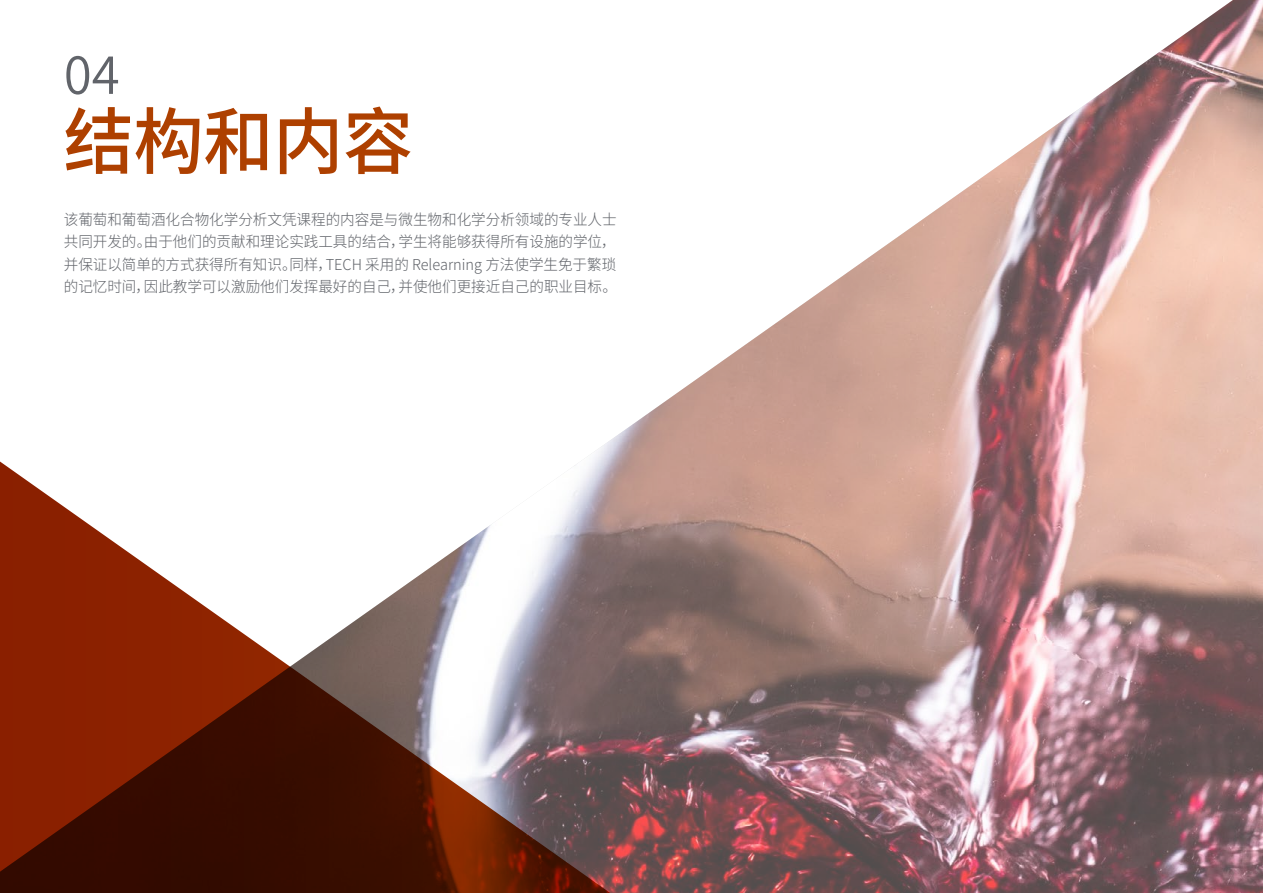
<style>
.page{position:relative;width:1263px;height:893px;background:#fff}
.page>*{position:absolute;margin:0;border:0;box-sizing:border-box;transform-origin:0 0}
.t1{font:500 72px "Source Han Sans CN";color:#ae4000}
.t2{font:52.5px "Source Han Sans CN";color:#61646a}
.t3{font:300 15px/22.5px "Source Han Sans CN";color:#61646a;text-align:justify}
</style>
<div class="page">
<img style="left:603px;top:0;width:660px;height:893px">
<svg style="left:0;top:446px;width:640px;height:447px"></svg>
<h2 class="t2" style="left:64px;top:45px;width:57px">04</h2>
<h1 class="t1" style="left:64px;top:101px;width:351px">结构和内容</h1>
<p class="t3" style="left:64px;top:208px;width:555px">该葡萄和葡萄酒化合物化学分析文凭课程的内容是与微生物和化学分析领域的专业人士共同开发的。由于他们的贡献和理论实践工具的结合，学生将能够获得所有设施的学位，并保证以简单的方式获得所有知识。同样，TECH 采用的 Relearning 方法使学生免于繁琐的记忆时间，因此教学可以激励他们发挥最好的自己，并使他们更接近自己的职业目标。</p>
</div>
